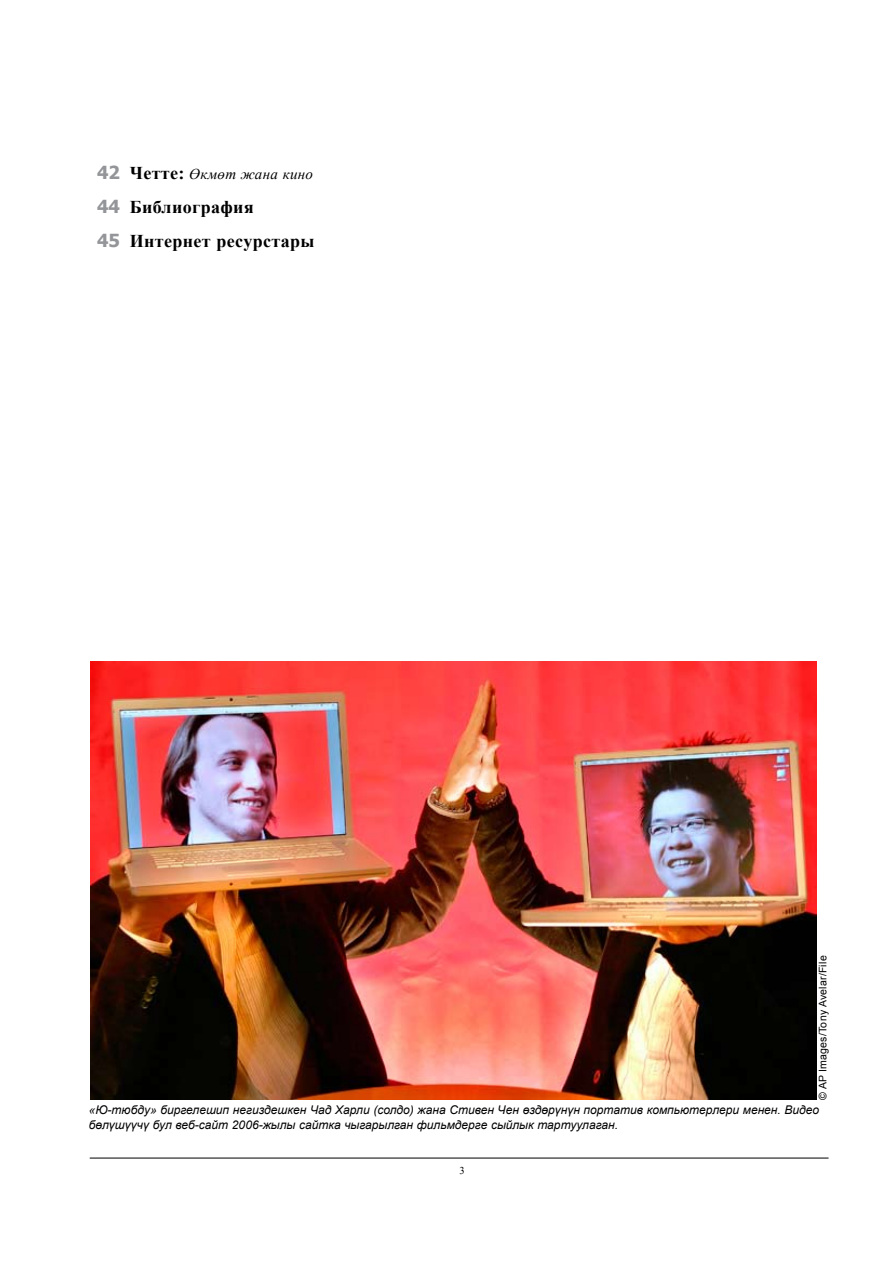
<style>
.page{position:relative;width:893px;height:1263px;background:#fff}
.page>*{position:absolute;margin:0;border:0;box-sizing:border-box;transform-origin:0 0}
.t1{font:700 18px/34px "Times New Roman Uni Toktom";letter-spacing:.02em;color:#000}
.t2{font:700 18px/34px "Tahoma";color:#939598;text-align:justify}
.t3{font:italic 15px "Times New Roman Uni Toktom";letter-spacing:.02em;color:#000}
.t4{font:italic 12px/15px "Arial Uni Toktom";color:#000}
.t5{font:10.5px "Arial Uni Toktom";letter-spacing:.02em;color:#000}
.t6{font:10.5px "Times New Roman Uni Toktom";color:#000}
.s1{font-weight:700;font-style:normal;font-size:18px}
</style>
<div class="page">
<hr style="left:90px;top:1158px;width:738px;height:1px;background:#000">
<img style="left:90px;top:661px;width:726px;height:438px">
<h1 class="t2" style="left:97px;top:154px;width:24px">42<br>44<br>45</h1>
<p class="t3" style="left:130px;top:163px;width:185px"><span class="s1">Четте:</span> Өкмөт жана кино</p>
<h1 class="t1" style="left:130px;top:189px;width:186px">Библиография<br>Интернет ресурстары</h1>
<p class="t5" style="left:816px;top:1100px;width:146px;rotate:-90deg">© AP Images/Tony Avelar/File</p>
<p class="t4" style="left:89px;top:1103px;width:732px">«Ю-тюбду» биргелешип негиздешкен Чад Харли (солдо) жана Стивен Чен өздөрүнүн портатив компьютерлери менен. Видео бөлүшүүчү бул веб-сайт 2006-жылы сайтка чыгарылган фильмдерге сыйлык тартуулаган.</p>
<p class="t6" style="left:459px;top:1164px;width:7px">3</p>
</div>
